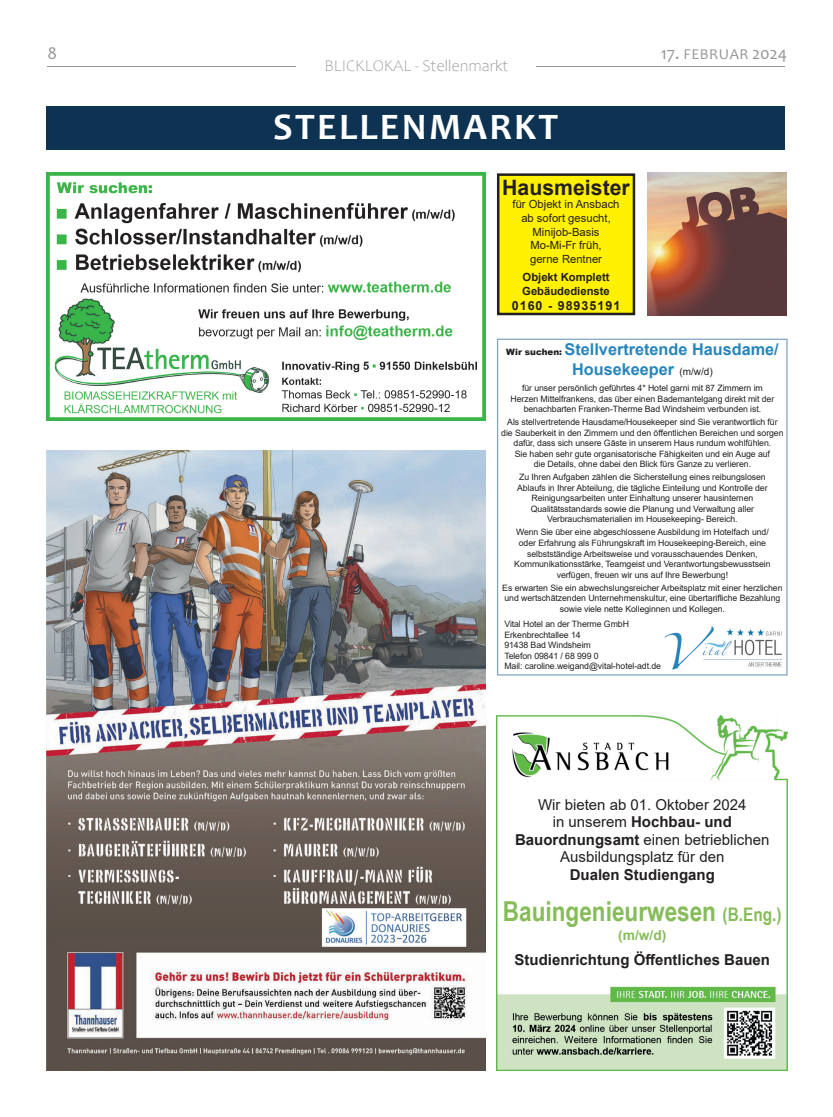
<style>
.page{position:relative;width:833px;height:1117px;background:#fff}
.page>*{position:absolute;margin:0;border:0;box-sizing:border-box;transform-origin:0 0}
.t1{font:700 37.5px "Candara";letter-spacing:.06em;color:#fff}
.t2{font:700 27.5px "Arial Narrow";color:#86bc59}
.t3{font:700 21.25px "Arial";color:#231f20}
.t4{font:17.5px "Candara";color:#939598}
.t5{font:700 16.25px/19.5px "Arial";color:#2785bc;text-align:center}
.t6{font:300 16.25px "Candara";color:#939598}
.t7{font:15px/17.5px "Arial";color:#231f20;text-align:center}
.t8{font:700 15px "Arial";color:#231f20}
.t9{font:700 13.75px "Arial";color:#86bc59}
.t10{font:700 12.5px "Arial";letter-spacing:.08em;color:#231f20}
.t11{font:11.25px/13.5px "Arial";color:#231f20;text-align:center}
.t12{font:700 11.25px/13.8px "Arial";color:#231f20}
.t13{font:8.75px/10.5px "Arial";letter-spacing:-.01em;color:#231f20;text-align:center}
.s1{font-size:15px}
.s2{font-weight:900;font-size:8.75px;color:#231f20}
.s3{font-weight:400;font-size:10px;color:#231f20}
.s4{font-weight:700}
.s5{font-size:18.75px}
</style>
<div class="page">
<hr style="left:47px;top:66px;width:248px;height:1px;background:#939598">
<hr style="left:537px;top:66px;width:248px;height:1px;background:#939598">
<div style="left:498px;top:175px;width:136px;height:139px;background:#fff101"></div>
<div style="left:497px;top:173px;width:138px;height:142px;border:2px solid #231f20"></div>
<img style="left:46px;top:450px;width:440px;height:620px">
<img style="left:46px;top:172px;width:440px;height:248px">
<div style="left:497px;top:338px;width:290px;height:337px;border:1px solid #7ea4c8"></div>
<img style="left:665px;top:626px;width:118px;height:44px">
<img style="left:497px;top:715px;width:290px;height:354px">
<div style="left:46px;top:106px;width:739px;height:44px;background:#0d3252"></div>
<img style="left:647px;top:172px;width:140px;height:143px">
<h3 class="t4" style="left:47px;top:42px;width:11px">8</h3>
<h3 class="t4" style="left:660px;top:42px;width:128px">17. <span class="s1">FEBRUAR</span> 2024</h3>
<h3 class="t6" style="left:324px;top:57px;width:185px">BLICKLOKAL - Stellenmarkt</h3>
<h1 class="t1" style="left:273px;top:103px;width:286px">STELLENMARKT</h1>
<h3 class="t3" style="left:502px;top:172px;width:129px">Hausmeister</h3>
<p class="t11" style="left:512px;top:198px;width:108px">für Objekt in Ansbach ab sofort gesucht,<br>Minijob-Basis<br>Mo-Mi-Fr früh,<br>gerne Rentner</p>
<p class="t12" style="left:522px;top:270px;width:89px">Objekt Komplett<br>Gebäudedienste</p>
<h3 class="t10" style="left:512px;top:297px;width:110px">0160 - 98935191</h3>
<h3 class="t5" style="left:506px;top:340px;width:274px"><span class="s2">Wir suchen:</span> Stellvertretende Hausdame/<br>Housekeeper <span class="s3">(m/w/d)</span></h3>
<p class="t13" style="left:510px;top:383px;width:265px">für unser persönlich geführtes 4* Hotel garni mit 87 Zimmern im<br>Herzen Mittelfrankens, das über einen Bademantelgang direkt mit der benachbarten Franken-Therme Bad Windsheim verbunden ist.</p>
<p class="t13" style="left:501px;top:417px;width:284px">Als stellvertretende Hausdame/Housekeeper sind Sie verantwortlich für die Sauberkeit in den Zimmern und den öffentlichen Bereichen und sorgen dafür, dass sich unsere Gäste in unserem Haus rundum wohlfühlen.<br>Sie haben sehr gute organisatorische Fähigkeiten und ein Auge auf<br>die Details, ohne dabei den Blick fürs Ganze zu verlieren.</p>
<p class="t13" style="left:517px;top:472px;width:252px">Zu Ihren Aufgaben zählen die Sicherstellung eines reibungslosen Ablaufs in Ihrer Abteilung, die tägliche Einteilung und Kontrolle der Reinigungsarbeiten unter Einhaltung unserer hausinternen Qualitätsstandards sowie die Planung und Verwaltung aller Verbrauchsmaterialien im Housekeeping- Bereich.</p>
<p class="t13" style="left:514px;top:527px;width:258px">Wenn Sie über eine abgeschlossene Ausbildung im Hotelfach und/ oder Erfahrung als Führungskraft im Housekeeping-Bereich, eine selbstständige Arbeitsweise und vorausschauendes Denken, Kommunikationsstärke, Teamgeist und Verantwortungsbewusstsein verfügen, freuen wir uns auf Ihre Bewerbung!</p>
<p class="t13" style="left:502px;top:582px;width:282px">Es erwarten Sie ein abwechslungsreicher Arbeitsplatz mit einer herzlichen und wertschätzenden Unternehmenskultur, eine übertarifliche Bezahlung sowie viele nette Kolleginnen und Kollegen.</p>
<p class="t13" style="left:504px;top:618px;width:158px;text-align:left">Vital Hotel an der Therme GmbH<br>Erkenbrechtallee 14<br>91438 Bad Windsheim<br>Telefon 09841 / 68 999 0<br>Mail: caroline.weigand@vital-hotel-adt.de</p>
<h3 class="t7" style="left:515px;top:795px;width:256px">Wir bieten ab 01. Oktober 2024<br>in unserem <span class="s4">Hochbau- und<br>Bauordnungsamt</span> einen betrieblichen<br>Ausbildungsplatz für den</h3>
<h3 class="t8" style="left:570px;top:863px;width:147px">Dualen Studiengang</h3>
<h2 class="t2" style="left:503px;top:890px;width:280px">Bauingenieurwesen <span class="s5">(B.Eng.)</span></h2>
<h3 class="t9" style="left:618px;top:925px;width:50px">(m/w/d)</h3>
<h3 class="t8" style="left:514px;top:948px;width:257px">Studienrichtung Öffentliches Bauen</h3>
</div>
